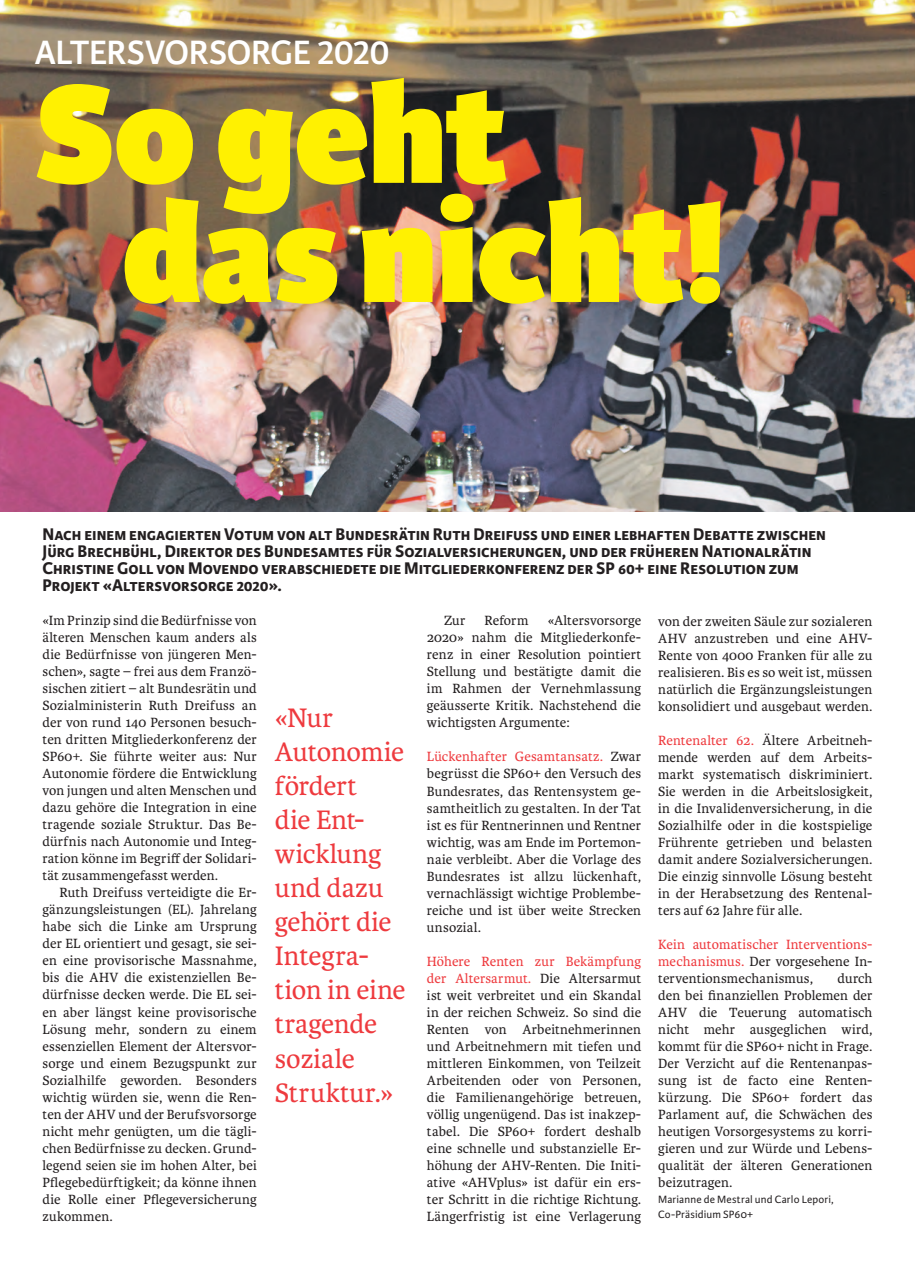
<style>
.page{position:relative;width:915px;height:1263px;background:#fff}
.page>*{position:absolute;margin:0;border:0;box-sizing:border-box;transform-origin:0 0}
.t1{font:800 150px/119.1px "Karmina Sans";letter-spacing:-.005em;color:#fff101}
.t2{font:600 36px "Karmina Sans";letter-spacing:-.01em;color:#fff}
.t3{font:28.5px/34px "Karmina";letter-spacing:-.005em;color:#ee3a3e}
.t4{font:700 18px/17px "Karmina Sans";color:#231f20}
.t5{font:14.25px/17px "Karmina";letter-spacing:.01em;color:#231f20;text-align:justify}
.t6{font:14.25px/17px "Karmina";letter-spacing:.01em;color:#ee3a3e;text-align:justify}
.t7{font:11.25px/14.2px "Karmina Sans";letter-spacing:.015em;color:#231f20}
.s1{color:#ee3a3e}
.s2{color:#231f20}
</style>
<div class="page">
<img style="left:0;top:0;width:914px;height:511px">
<h2 class="t2" style="left:35px;top:32px;width:356px">ALTERSVORSORGE 2020</h2>
<h1 class="t1" style="left:122px;top:80px;width:606px;text-indent:-87px">So geht das nicht!</h1>
<p class="t4" style="left:43px;top:526px;width:784px">Nach einem engagierten Votum von alt Bundesrätin Ruth Dreifuss und einer lebhaften Debatte zwischen Jürg Brechbühl, Direktor des Bundesamtes für Sozialversicherungen, und der früheren Nationalrätin Christine Goll von Movendo verabschiedete die Mitgliederkonferenz der SP 60+ eine Resolution zum Projekt «Altersvorsorge 2020».</p>
<p class="t5" style="left:43px;top:612px;width:216px">«Im Prinzip sind die Bedürfnisse von älteren Menschen kaum anders als die Bedürfnisse von jüngeren Men&shy;schen», sagte – frei aus dem Franzö&shy;sischen zitiert – alt Bundesrätin und Sozialministerin Ruth Dreifuss an der von rund 140 Personen besuch&shy;ten dritten Mitgliederkonferenz der SP60+. Sie führte weiter aus: Nur Autonomie fördere die Entwicklung von jungen und alten Menschen und dazu gehöre die Integration in eine tragende soziale Struktur. Das Be&shy;dürfnis nach Autonomie und Integ&shy;ration könne im Begriff der Solidari&shy;tät zusammengefasst werden.</p>
<p class="t5" style="left:43px;top:884px;width:216px;text-indent:17px">Ruth Dreifuss verteidigte die Er&shy;gänzungsleistungen (EL). Jahrelang habe sich die Linke am Ursprung der EL orientiert und gesagt, sie sei&shy;en eine provisorische Massnahme, bis die AHV die existenziellen Be&shy;dürfnisse decken werde. Die EL sei&shy;en aber längst keine provisorische Lösung mehr, sondern zu einem essenziellen Element der Altersvor&shy;sorge und einem Bezugspunkt zur Sozialhilfe geworden. Besonders wichtig würden sie, wenn die Ren&shy;ten der AHV und der Berufsvorsorge nicht mehr genügten, um die tägli&shy;chen Bedürfnisse zu decken. Grund&shy;legend seien sie im hohen Alter, bei Pflegebedürftigkeit; da könne ihnen die Rolle einer Pflegeversicherung zukommen.</p>
<h3 class="t3" style="left:275px;top:701px;width:132px">«Nur<br>Autonomie fördert<br>die Ent&shy;wicklung und dazu gehört die<br>Integra&shy;tion in eine tragende soziale<br>Struktur.»</h3>
<p class="t5" style="left:427px;top:612px;width:216px;text-indent:121px">«Altersvorsorge 2020» nahm die Mitgliederkonfe&shy;renz in einer Resolution pointiert Stellung und bestätigte damit die im Rahmen der Vernehmlassung geäusserte Kritik. Nachstehend die wichtigsten Argumente:</p>
<p class="t5" style="left:427px;top:748px;width:216px"><span class="s1">Lückenhafter Gesamtansatz.</span> Zwar begrüsst die SP60+ den Versuch des Bundesrates, das Rentensystem ge&shy;samtheitlich zu gestalten. In der Tat ist es für Rentnerinnen und Rentner wichtig, was am Ende im Portemon&shy;naie verbleibt. Aber die Vorlage des Bundesrates ist allzu lückenhaft, vernachlässigt wichtige Problembe&shy;reiche und ist über weite Strecken unsozial.</p>
<p class="t5" style="left:427px;top:953px;width:216px"><span class="s1">Höhere Renten zur Bekämpfung der Altersarmut.</span> Die Altersarmut ist weit verbreitet und ein Skandal in der reichen Schweiz. So sind die Renten von Arbeitnehmerinnen und Arbeitnehmern mit tiefen und mittleren Einkommen, von Teilzeit Arbeitenden oder von Personen, die Familienangehörige betreuen, völlig ungenügend. Das ist inakzep&shy;tabel. Die SP60+ fordert deshalb eine schnelle und substanzielle Er&shy;höhung der AHV-Renten. Die Initi&shy;ative «AHVplus» ist dafür ein ers&shy;ter Schritt in die richtige Richtung.<br>Längerfristig ist eine Verlagerung</p>
<p class="t5" style="left:444px;top:612px;width:23px">Zur</p>
<p class="t5" style="left:484px;top:612px;width:45px">Reform</p>
<p class="t5" style="left:658px;top:613px;width:216px">von der zweiten Säule zur sozialeren AHV anzustreben und eine AHV-Rente von 4000 Franken für alle zu realisieren. Bis es so weit ist, müssen natürlich die Ergänzungsleistungen konsolidiert und ausgebaut werden.</p>
<p class="t5" style="left:658px;top:732px;width:216px"><span class="s1">Rentenalter 62.</span> Ältere Arbeitneh&shy;mende werden auf dem Arbeits&shy;markt systematisch diskriminiert.<br>Sie werden in die Arbeitslosigkeit, in die Invalidenversicherung, in die Sozialhilfe oder in die kostspielige Frührente getrieben und belasten damit andere Sozialversicherungen.<br>Die einzig sinnvolle Lösung besteht in der Herabsetzung des Rentenal&shy;ters auf 62 Jahre für alle.</p>
<p class="t6" style="left:658px;top:936px;width:216px">Kein automatischer Interventions&shy;mechanismus. <span class="s2">Der vorgesehene In&shy;terventionsmechanismus,</span></p>
<p class="t5" style="left:658px;top:970px;width:216px;text-indent:179px">durch den bei finanziellen Problemen der AHV die Teuerung automatisch nicht mehr ausgeglichen wird, kommt für die SP60+ nicht in Frage.<br>Der Verzicht auf die Rentenanpas&shy;sung ist de facto eine Renten&shy;kürzung. Die SP60+ fordert das Parlament auf, die Schwächen des heutigen Vorsorgesystems zu korri&shy;gieren und zur Würde und Lebens&shy;qualität der älteren Generationen beizutragen.</p>
<p class="t7" style="left:658px;top:1193px;width:177px">Marianne de Mestral und Carlo Lepori,<br>Co-Präsidium SP60+</p>
</div>
